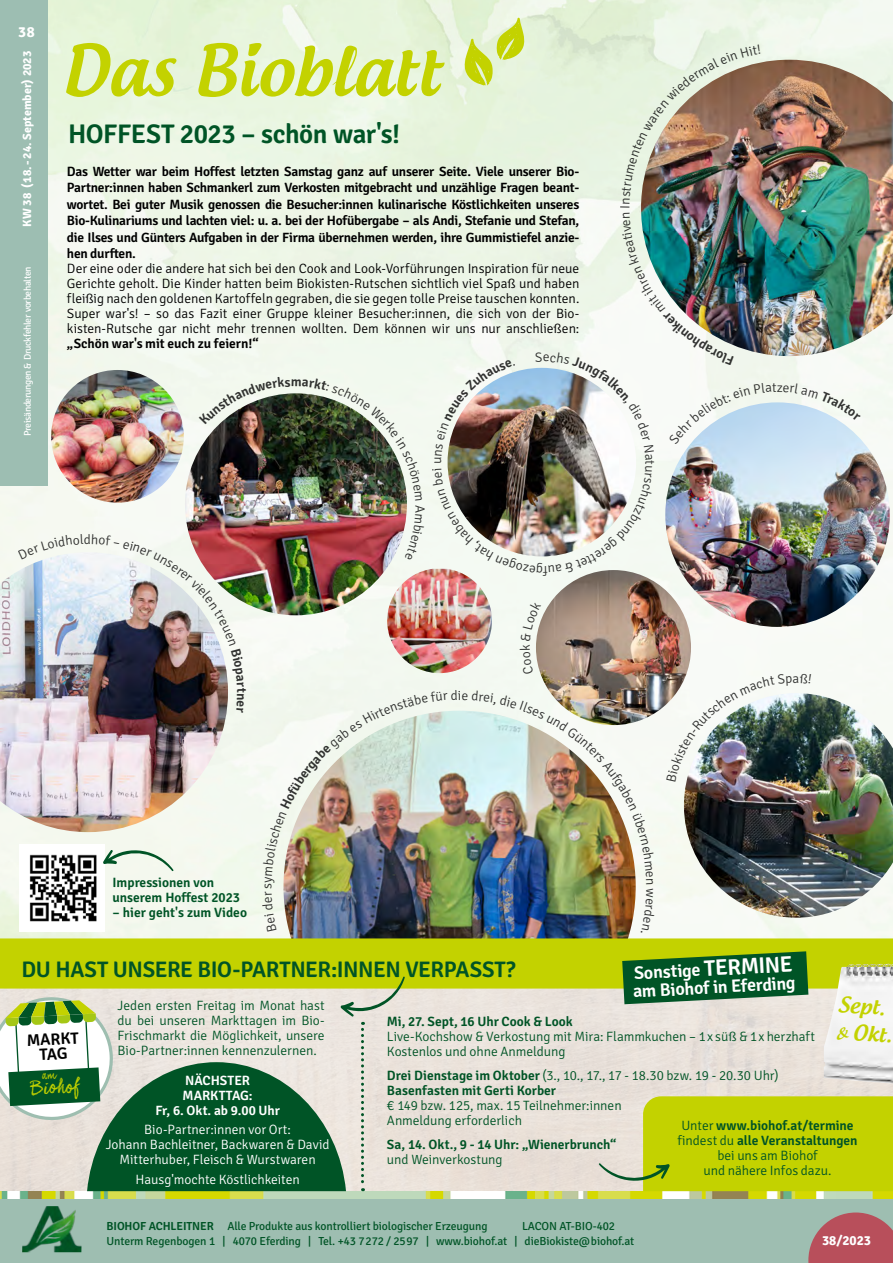
<style>
.page{position:relative;width:893px;height:1263px;background:#fff}
.page>*{position:absolute;margin:0;border:0;box-sizing:border-box;transform-origin:0 0}
.t1{font:500 67.5px "Androgyne";color:#c3d200}
.t2{font:600 27px "Signika";letter-spacing:-.015em;color:#005426}
.t3{font:600 22.5px "Signika";letter-spacing:-.02em;color:#005426}
.t4{font:500 21px/27px "Androgyne";color:#c3d200}
.t5{font:600 18px/18px "Signika";color:#fff}
.t6{font:17.7px "Coalhand Luke";color:#c3d200}
.t7{font:600 16.5px/14.9px "Signika";color:#000;text-align:center}
.t8{font:700 15px "Signika";color:#fff}
.t9{font:600 13.5px/16.5px "Signika";letter-spacing:-.02em;color:#000;text-align:justify}
.t10{font:300 13.5px/15px "Signika";letter-spacing:-.005em;color:#000;text-align:justify}
.t11{font:300 13.5px/15px "Signika";letter-spacing:-.005em;color:#005426}
.t12{font:600 13.5px/15px "Signika";color:#005426}
.t13{font:300 13.5px/15px "Signika";letter-spacing:-.005em;color:#fff;text-align:center}
.t14{font:600 13.5px/15px "Signika";letter-spacing:-.005em;color:#fff;text-align:center}
.t15{font:700 13.5px "Signika";color:#fff}
.t16{font:700 12px "Signika";color:#fff}
.t17{font:11.7px/15px "Signika";letter-spacing:-.01em;color:#005426}
.t18{font:9.75px "Signika";letter-spacing:-.04em;color:#fff}
.s1{font-size:22.5px}
.s2{font-weight:300}
.s3{font-weight:600}
</style>
<div class="page">
<img style="left:0;top:0;width:893px;height:938px">
<div style="left:0;top:0;width:47px;height:486px;background:#9dbeb2"></div>
<img style="left:0;top:1191px;width:893px;height:9px">
<div style="left:0;top:1200px;width:893px;height:63px;background:#9ebeb1"></div>
<img style="left:22px;top:1206px;width:60px;height:46px">
<svg style="left:808px;top:1212px;width:85px;height:51px"></svg>
<img style="left:185px;top:393px;width:222px;height:222px;border-radius:111px">
<img style="left:665px;top:402px;width:225px;height:225px;border-radius:112px">
<img style="left:861px;top:60px;width:32px;height:296px">
<img style="left:536px;top:570px;width:155px;height:155px;border-radius:78px">
<img style="left:684px;top:693px;width:209px;height:225px">
<img style="left:0;top:552px;width:228px;height:280px">
<img style="left:51px;top:370px;width:133px;height:133px;border-radius:66px">
<img style="left:387px;top:569px;width:105px;height:104px">
<img style="left:19px;top:845px;width:85px;height:87px">
<svg style="left:103px;top:844px;width:71px;height:28px;background:#d3e2d3"></svg>
<img style="left:199px;top:377px;width:223px;height:124px">
<svg style="left:405px;top:514px;width:19px;height:46px"></svg>
<svg style="left:0;top:938px;width:893px;height:253px;background:#b7c681"></svg>
<img style="left:262px;top:690px;width:393px;height:242px">
<img style="left:666px;top:674px;width:126px;height:108px">
<svg style="left:800px;top:673px;width:11px;height:11px"></svg>
<img style="left:432px;top:17px;width:429px;height:559px">
<svg style="left:520px;top:601px;width:21px;height:74px"></svg>
<div style="left:18px;top:534px;width:65px;height:25px;background:#f6f9f1"></div>
<img style="left:92px;top:534px;width:154px;height:179px">
<p class="t8" style="left:18px;top:23px;width:18px">38</p>
<p class="t16" style="left:20px;top:226px;width:177px;rotate:-90deg">KW 38 (18.- 24. September) 2023</p>
<p class="t18" style="left:22px;top:435px;width:170px;rotate:-90deg">Preisänderungen &amp; Druckfehler vorbehalten</p>
<h1 class="t1" style="left:62px;top:28px;width:381px">Das Bioblatt</h1>
<h2 class="t2" style="left:68px;top:118px;width:334px">HOFFEST 2023 – schön war's!</h2>
<p class="t9" style="left:67px;top:163px;width:514px">Das Wetter war beim Hoffest letzten Samstag ganz auf unserer Seite. Viele unserer Bio-Partner:innen haben Schmankerl zum Verkosten mitgebracht und unzählige Fragen beant&shy;wortet. Bei guter Musik genossen die Besucher:innen kulinarische Köstlichkeiten unseres Bio-Kulinariums und lachten viel: u. a. bei der Hofübergabe – als Andi, Stefanie und Stefan, die Ilses und Günters Aufgaben in der Firma übernehmen werden, ihre Gummistiefel anzie&shy;hen durften.</p>
<p class="t10" style="left:67px;top:261px;width:514px">Der eine oder die andere hat sich bei den Cook and Look-Vorführungen Inspiration für neue Gerichte geholt. Die Kinder hatten beim Biokisten-Rutschen sichtlich viel Spaß und haben fleißig nach den goldenen Kartoffeln gegraben, die sie gegen tolle Preise tauschen konnten.<br>Super war's! – so das Fazit einer Gruppe kleiner Besucher:innen, die sich von der Bio&shy;kisten-Rutsche gar nicht mehr trennen wollten. Dem können wir uns nur anschließen:</p>
<p class="t9" style="left:67px;top:335px;width:193px">„Schön war's mit euch zu feiern!“</p>
<p class="t10" style="left:84px;top:532px;width:9px">d</p>
<p class="t10" style="left:427px;top:505px;width:10px;rotate:90deg">A</p>
<p class="t10" style="left:458px;top:688px;width:5px">i</p>
<p class="t10" style="left:657px;top:460px;width:6px;rotate:90deg">t</p>
<p class="t12" style="left:113px;top:875px;width:129px">Impressionen von unserem Hoffest 2023</p>
<p class="t12" style="left:113px;top:905px;width:136px">– hier geht's zum Video</p>
<p class="t10" style="left:260px;top:888px;width:7px;rotate:-90deg">s</p>
<p class="t10" style="left:793px;top:671px;width:8px">a</p>
<h3 class="t5" style="left:632px;top:965px;width:164px;rotate:-3deg">Sonstige <span class="s1">TERMINE </span>am Biohof in Eferding</h3>
<h3 class="t3" style="left:21px;top:956px;width:496px">DU HAST UNSERE BIO-PARTNER:INNEN VERPASST?</h3>
<h3 class="t4" style="left:839px;top:990px;width:57px;rotate:4deg">Sept. &amp; Okt.</h3>
<p class="t11" style="left:118px;top:998px;width:209px;text-align:justify">Jeden ersten Freitag im Monat hast du bei unseren Markttagen im Bio-Frischmarkt die Möglichkeit, unsere Bio-Partner:innen kennenzulernen.</p>
<p class="t12" style="left:387px;top:1014px;width:187px">Mi, 27. Sept, 16 Uhr Cook &amp; Look</p>
<p class="t11" style="left:387px;top:1029px;width:430px">Live-Kochshow &amp; Verkostung mit Mira: Flammkuchen – 1x süß &amp; 1x herzhaft<br>Kostenlos und ohne Anmeldung</p>
<p class="t12" style="left:387px;top:1068px;width:393px">Drei Dienstage im Oktober <span class="s2">(3., 10., 17., 17 - 18.30 bzw. 19 - 20.30 Uhr)<br></span>Basenfasten mit Gerti Korber</p>
<p class="t11" style="left:387px;top:1098px;width:236px">€ 149 bzw. 125, max. 15 Teilnehmer:innen<br>Anmeldung erforderlich</p>
<p class="t12" style="left:387px;top:1137px;width:231px">Sa, 14. Okt., 9 - 14 Uhr: „Wienerbrunch“</p>
<p class="t11" style="left:387px;top:1152px;width:117px">und Weinverkostung</p>
<p class="t7" style="left:26px;top:1033px;width:54px;rotate:-3deg">MARKT<br>TAG</p>
<h3 class="t6" style="left:30px;top:1078px;width:51px;rotate:-3deg">Biohof</h3>
<p class="t14" style="left:155px;top:1073px;width:126px">NÄCHSTER<br>MARKTTAG:<br>Fr, 6. Okt. ab 9.00 Uhr</p>
<p class="t13" style="left:106px;top:1122px;width:225px">Bio-Partner:innen vor Ort:<br>Johann Bachleitner, Backwaren &amp; David<br>Mitterhuber, Fleisch &amp; Wurstwaren</p>
<p class="t13" style="left:136px;top:1172px;width:166px">Hausg'mochte Köstlichkeiten</p>
<p class="t11" style="left:677px;top:1118px;width:182px;text-align:center">Unter <span class="s3">www.biohof.at/termine </span>findest du <span class="s3">alle Veranstaltungen </span>bei uns am Biohof<br>und nähere Infos dazu.</p>
<p class="t17" style="left:107px;top:1219px;width:383px"><span class="s3">BIOHOF ACHLEITNER</span> Alle Produkte aus kontrolliert biologischer Erzeugung</p>
<p class="t17" style="left:107px;top:1219px;width:529px;text-indent:415px">LACON AT-BIO-402<br>Unterm Regenbogen 1 | 4070 Eferding | Tel. +43 7272 / 2597 | www.biohof.at | dieBiokiste@biohof.at</p>
<p class="t15" style="left:822px;top:1232px;width:51px">38/2023</p>
</div>
